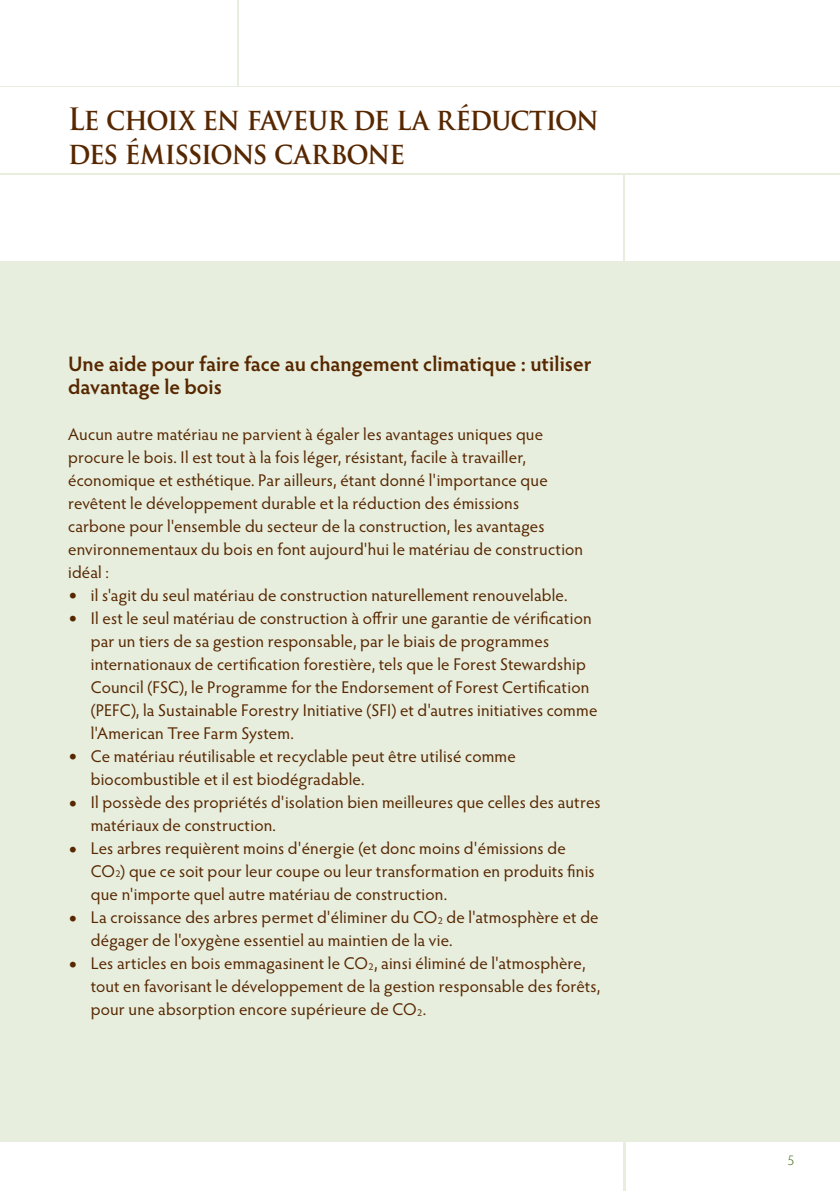
<style>
.page{position:relative;width:840px;height:1191px;background:#fff}
.page>*{position:absolute;margin:0;border:0;box-sizing:border-box;transform-origin:0 0}
.t1{font:700 30px/34.4px "Trajan Pro";letter-spacing:-.04em;color:#572700;scale:.9 1}
.t2{font:600 21px/23px "Hypatia Sans Pro";color:#572700}
.t3{font:17px/23px "Hypatia Sans Pro";letter-spacing:.01em;color:#572700}
.t4{font:300 14px "Hypatia Sans Pro";color:#4b711d}
.s1{font-weight:700;font-size:22px}
.s2{font-size:10px}
</style>
<div class="page">
<div style="left:0;top:0;width:839px;height:1191px;background:#e7eede"></div>
<div style="left:0;top:1142px;width:622px;height:49px;background:#fff"></div>
<div style="left:625px;top:1142px;width:214px;height:49px;background:#fff"></div>
<div style="left:0;top:176px;width:622px;height:85px;background:#fff"></div>
<div style="left:625px;top:176px;width:214px;height:85px;background:#fff"></div>
<div style="left:0;top:88px;width:839px;height:85px;background:#fff"></div>
<div style="left:0;top:0;width:237px;height:85px;background:#fff"></div>
<div style="left:240px;top:0;width:599px;height:85px;background:#fff"></div>
<h1 class="t1" style="left:68px;top:102px;width:591px">Le choix en faveur de la réduction des émissions carbone</h1>
<p class="t2" style="left:68px;top:351px;width:524px">Une aide pour faire face au changement climatique : utiliser davantage le bois</p>
<p class="t3" style="left:68px;top:422px;width:516px">Aucun autre matériau ne parvient à égaler les avantages uniques que procure le bois. Il est tout à la fois léger, résistant, facile à travailler, économique et esthétique. Par ailleurs, étant donné l'importance que revêtent le développement durable et la réduction des émissions<br>carbone pour l'ensemble du secteur de la construction, les avantages environnementaux du bois en font aujourd'hui le matériau de construction idéal :</p>
<p class="t3" style="left:68px;top:583px;width:500px"><span class="s1">•</span> il s'agit du seul matériau de construction naturellement renouvelable.</p>
<p class="t3" style="left:91px;top:606px;width:508px;text-indent:-23px"><span class="s1">•</span> Il est le seul matériau de construction à offrir une garantie de vérification par un tiers de sa gestion responsable, par le biais de programmes internationaux de certification forestière, tels que le Forest Stewardship Council (FSC), le Programme for the Endorsement of Forest Certification (PEFC), la Sustainable Forestry Initiative (SFI) et d'autres initiatives comme l'American Tree Farm System.</p>
<p class="t3" style="left:91px;top:744px;width:426px;text-indent:-23px"><span class="s1">•</span> Ce matériau réutilisable et recyclable peut être utilisé comme biocombustible et il est biodégradable.</p>
<p class="t3" style="left:91px;top:790px;width:511px;text-indent:-23px"><span class="s1">•</span> Il possède des propriétés d'isolation bien meilleures que celles des autres matériaux de construction.</p>
<p class="t3" style="left:91px;top:836px;width:505px;text-indent:-23px"><span class="s1">•</span> Les arbres requièrent moins d'énergie (et donc moins d'émissions de<br>CO<span class="s2">2</span>) que ce soit pour leur coupe ou leur transformation en produits finis que n'importe quel autre matériau de construction.</p>
<p class="t3" style="left:91px;top:905px;width:509px;text-indent:-23px"><span class="s1">•</span> La croissance des arbres permet d'éliminer du CO<span class="s2">2</span> de l'atmosphère et de dégager de l'oxygène essentiel au maintien de la vie.</p>
<p class="t3" style="left:91px;top:951px;width:510px;text-indent:-23px"><span class="s1">•</span> Les articles en bois emmagasinent le CO<span class="s2">2</span>, ainsi éliminé de l'atmosphère, tout en favorisant le développement de la gestion responsable des forêts, pour une absorption encore supérieure de CO<span class="s2">2</span>.</p>
<p class="t4" style="left:787px;top:1151px;width:9px">5</p>
</div>
